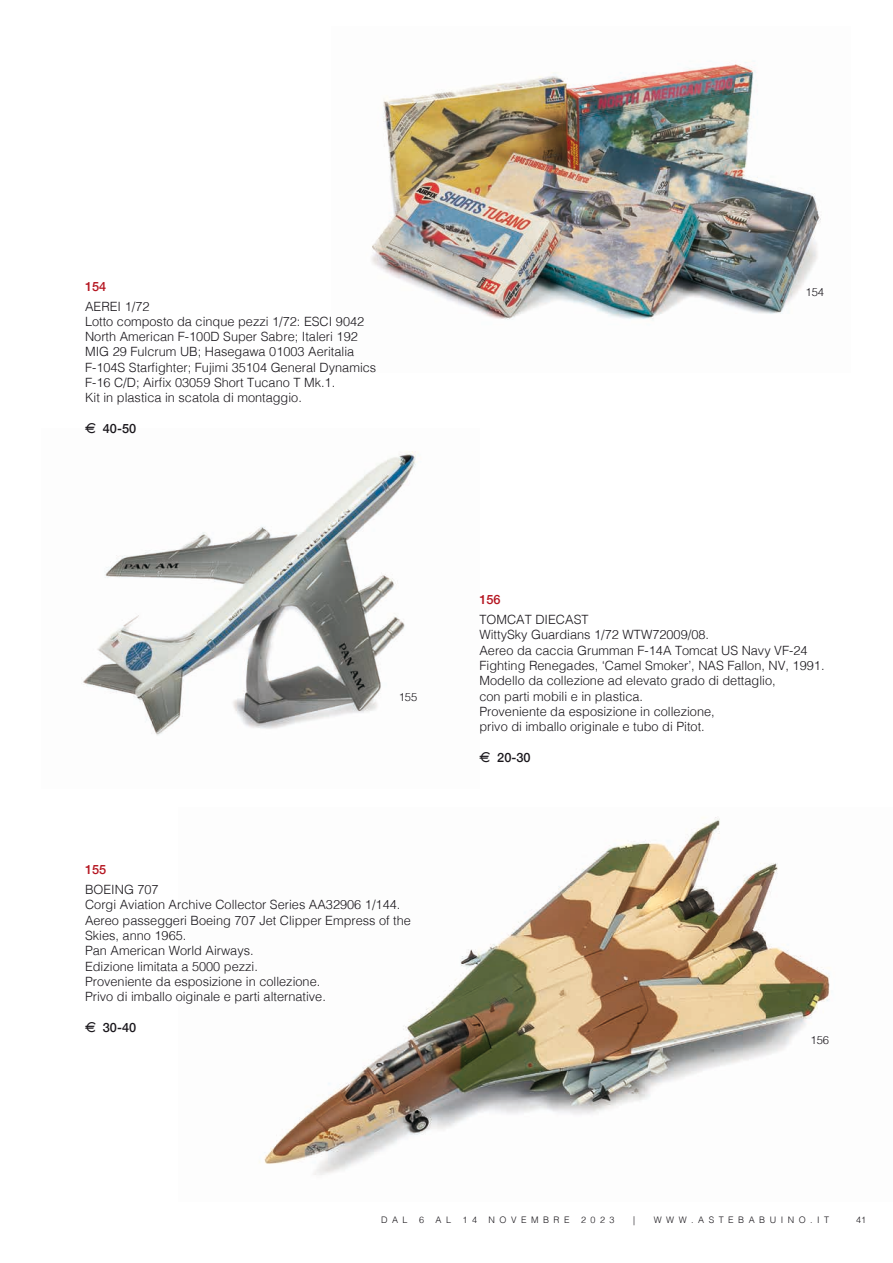
<style>
.page{position:relative;width:893px;height:1263px;background:#fff}
.page>*{position:absolute;margin:0;border:0;box-sizing:border-box;transform-origin:0 0}
.t1{font:300 12.75px/15.3px "Helvetica";color:#1a171c}
.t2{font:500 12.75px "Helvetica Neue";color:#1a171c}
.t3{font:500 12.75px "Helvetica Neue";letter-spacing:-.005em;color:#b51621}
.t4{font:300 11.25px "Helvetica";letter-spacing:-.005em;color:#1a171c}
.t5{font:300 9px "Helvetica";letter-spacing:.5em;color:#1a171c}
.s1{font-family:"Eurofont";font-weight:400}
</style>
<div class="page">
<img style="left:259px;top:817px;width:571px;height:358px">
<img style="left:83px;top:451px;width:335px;height:284px">
<img style="left:371px;top:62px;width:450px;height:258px">
<p class="t3" style="left:85px;top:276px;width:23px">154</p>
<p class="t1" style="left:85px;top:297px;width:293px">AEREI 1/72<br>Lotto composto da cinque pezzi 1/72: ESCI 9042<br>North American F-100D Super Sabre; Italeri 192<br>MIG 29 Fulcrum UB; Hasegawa 01003 Aeritalia F-104S Starfighter; Fujimi 35104 General Dynamics F-16 C/D; Airfix 03059 Short Tucano T Mk.1.<br>Kit in plastica in scatola di montaggio.</p>
<p class="t2" style="left:85px;top:418px;width:53px"><span class="s1">E</span> 40-50</p>
<p class="t4" style="left:805px;top:283px;width:20px">154</p>
<p class="t4" style="left:399px;top:688px;width:20px">155</p>
<p class="t3" style="left:85px;top:859px;width:23px">155</p>
<p class="t1" style="left:85px;top:881px;width:327px">BOEING 707<br>Corgi Aviation Archive Collector Series AA32906 1/144.<br>Aereo passeggeri Boeing 707 Jet Clipper Empress of the Skies, anno 1965.<br>Pan American World Airways.<br>Edizione limitata a 5000 pezzi.<br>Proveniente da esposizione in collezione.<br>Privo di imballo oiginale e parti alternative.</p>
<p class="t2" style="left:85px;top:1017px;width:53px"><span class="s1">E</span> 30-40</p>
<p class="t3" style="left:479px;top:589px;width:23px">156</p>
<p class="t1" style="left:479px;top:611px;width:347px">TOMCAT DIECAST<br>WittySky Guardians 1/72 WTW72009/08.<br>Aereo da caccia Grumman F-14A Tomcat US Navy VF-24<br>Fighting Renegades, ‘Camel Smoker’, NAS Fallon, NV, 1991.<br>Modello da collezione ad elevato grado di dettaglio,<br>con parti mobili e in plastica.<br>Proveniente da esposizione in collezione,<br>privo di imballo originale e tubo di Pitot.</p>
<p class="t2" style="left:479px;top:747px;width:53px"><span class="s1">E</span> 20-30</p>
<p class="t4" style="left:810px;top:1030px;width:20px">156</p>
<p class="t5" style="left:381px;top:1212px;width:28px">DAL</p>
<p class="t5" style="left:419px;top:1212px;width:7px">6</p>
<p class="t5" style="left:436px;top:1212px;width:17px">A L</p>
<p class="t5" style="left:463px;top:1212px;width:16px">1 4</p>
<p class="t5" style="left:489px;top:1212px;width:82px">NOVEMBRE</p>
<p class="t5" style="left:581px;top:1212px;width:35px">2023</p>
<p class="t5" style="left:633px;top:1212px;width:3px">|</p>
<p class="t5" style="left:654px;top:1212px;width:177px">WWW.ASTEBABUINO.IT</p>
<p class="t5" style="left:856px;top:1212px;width:12px">41</p>
</div>
